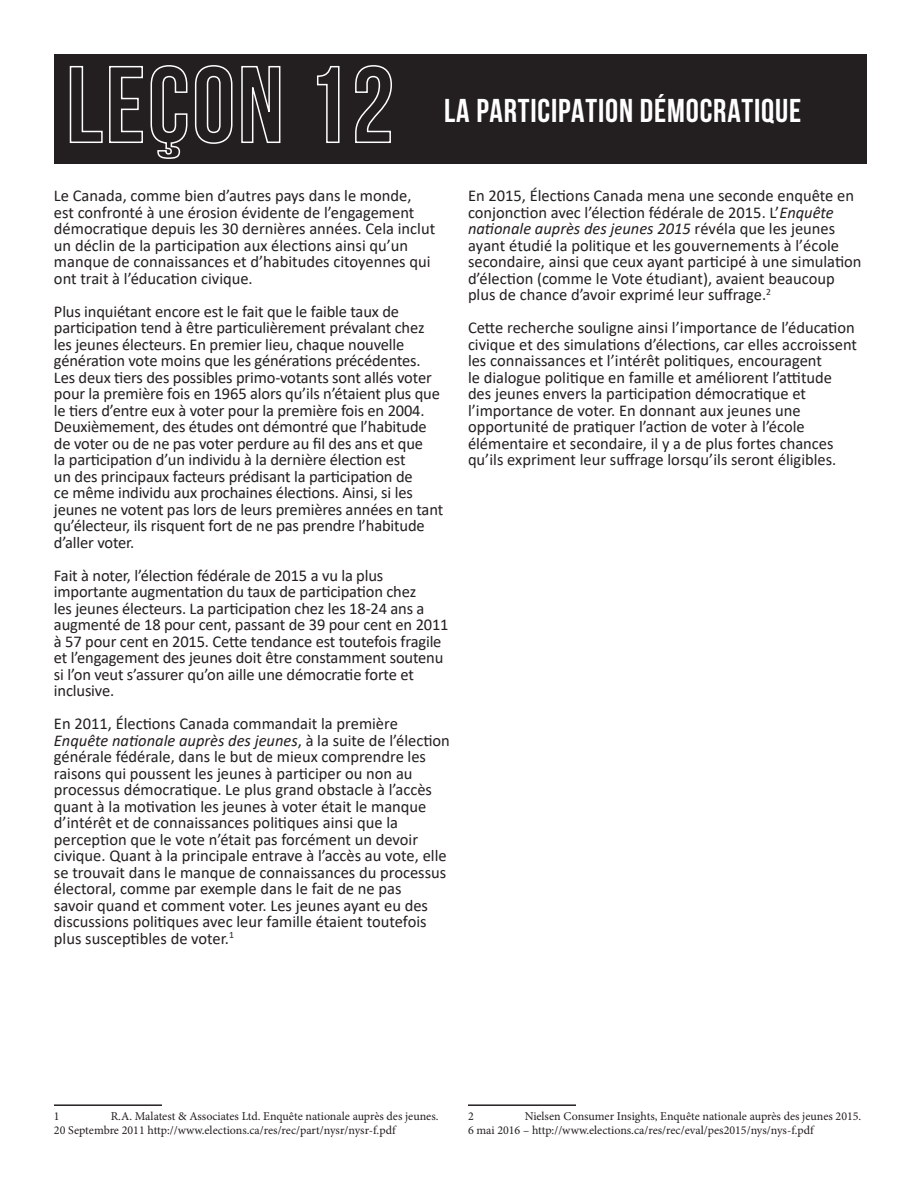
<style>
.page{position:relative;width:918px;height:1188px;background:#fff}
.page>*{position:absolute;margin:0;border:0;box-sizing:border-box;transform-origin:0 0}
.lesson_title{font:700 33px "Bebas Neue";letter-spacing:.025em;color:#fff}
.subtitle{font:16.5px/16.5px "Calibri";letter-spacing:-.005em;color:#231f20}
.t1{font:12px/14.4px "Minion Pro";color:#231f20}
.s1{font-style:italic}
</style>
<div class="page">
<div style="left:54px;top:54px;width:812px;height:109px;background:#231f20"></div>
<hr style="left:54px;top:1104px;width:108px;height:2px;background:#231f20">
<svg style="left:69px;top:65px;width:74px;height:78px"></svg>
<svg style="left:150px;top:65px;width:38px;height:94px"></svg>
<svg style="left:194px;top:65px;width:39px;height:79px"></svg>
<svg style="left:241px;top:65px;width:40px;height:78px"></svg>
<svg style="left:317px;top:65px;width:23px;height:78px"></svg>
<svg style="left:355px;top:65px;width:37px;height:78px"></svg>
<hr style="left:468px;top:1104px;width:108px;height:2px;background:#231f20">
<p class="lesson_title" style="left:444px;top:92px;width:358px">LA PARTICIPATION DÉMOCRATIQUE</p>
<p class="subtitle" style="left:54px;top:187px;width:383px">Le Canada, comme bien d’autres pays dans le monde, est confronté à une érosion évidente de l’engagement démocratique depuis les 30 dernières années. Cela inclut un déclin de la participation aux élections ainsi qu’un manque de connaissances et d’habitudes citoyennes qui ont trait à l’éducation civique.</p>
<p class="subtitle" style="left:54px;top:303px;width:391px">Plus inquiétant encore est le fait que le faible taux de participation tend à être particulièrement prévalant chez les jeunes électeurs. En premier lieu, chaque nouvelle génération vote moins que les générations précédentes.<br>Les deux tiers des possibles primo-votants sont allés voter pour la première fois en 1965 alors qu’ils n’étaient plus que le tiers d’entre eux à voter pour la première fois en 2004.<br>Deuxièmement, des études ont démontré que l’habitude de voter ou de ne pas voter perdure au fil des ans et que<br>la participation d’un individu à la dernière élection est<br>un des principaux facteurs prédisant la participation de<br>ce même individu aux prochaines élections. Ainsi, si les jeunes ne votent pas lors de leurs premières années en tant qu’électeur, ils risquent fort de ne pas prendre l’habitude d’aller voter.</p>
<p class="subtitle" style="left:54px;top:567px;width:396px">Fait à noter, l’élection fédérale de 2015 a vu la plus importante augmentation du taux de participation chez<br>les jeunes électeurs. La participation chez les 18-24 ans a augmenté de 18 pour cent, passant de 39 pour cent en 2011 à 57 pour cent en 2015. Cette tendance est toutefois fragile et l’engagement des jeunes doit être constamment soutenu si l’on veut s’assurer qu’on aille une démocratie forte et inclusive.</p>
<p class="subtitle" style="left:54px;top:715px;width:398px">En 2011, Élections Canada commandait la première <span class="s1">Enquête nationale auprès des jeunes</span>, à la suite de l’élection générale fédérale, dans le but de mieux comprendre les raisons qui poussent les jeunes à participer ou non au processus démocratique. Le plus grand obstacle à l’accès quant à la motivation les jeunes à voter était le manque d’intérêt et de connaissances politiques ainsi que la perception que le vote n’était pas forcément un devoir civique. Quant à la principale entrave à l’accès au vote, elle se trouvait dans le manque de connaissances du processus électoral, comme par exemple dans le fait de ne pas<br>savoir quand et comment voter. Les jeunes ayant eu des discussions politiques avec leur famille étaient toutefois plus susceptibles de voter.<sup>1</sup></p>
<p class="subtitle" style="left:468px;top:187px;width:395px">En 2015, Élections Canada mena une seconde enquête en conjonction avec l’élection fédérale de 2015. L’<span class="s1">Enquête nationale auprès des jeunes 2015</span> révéla que les jeunes ayant étudié la politique et les gouvernements à l’école secondaire, ainsi que ceux ayant participé à une simulation d’élection (comme le Vote étudiant), avaient beaucoup plus de chance d’avoir exprimé leur suffrage.<sup>2</sup></p>
<p class="subtitle" style="left:468px;top:319px;width:391px">Cette recherche souligne ainsi l’importance de l’éducation civique et des simulations d’élections, car elles accroissent les connaissances et l’intérêt politiques, encouragent<br>le dialogue politique en famille et améliorent l’attitude des jeunes envers la participation démocratique et l’importance de voter. En donnant aux jeunes une opportunité de pratiquer l’action de voter à l’école élémentaire et secondaire, il y a de plus fortes chances qu’ils expriment leur suffrage lorsqu’ils seront éligibles.</p>
<p class="t1" style="left:54px;top:1109px;width:386px;text-indent:57px">R.A. Malatest &amp; Associates Ltd. Enquête nationale auprès des jeunes.<br>20 Septembre 2011 http://www.elections.ca/res/rec/part/nysr/nysr-f.pdf</p>
<p class="t1" style="left:54px;top:1109px;width:7px">1</p>
<p class="t1" style="left:468px;top:1109px;width:395px;text-indent:57px">Nielsen Consumer Insights, Enquête nationale auprès des jeunes 2015.<br>6 mai 2016 – http://www.elections.ca/res/rec/eval/pes2015/nys/nys-f.pdf</p>
<p class="t1" style="left:468px;top:1109px;width:7px">2</p>
</div>
